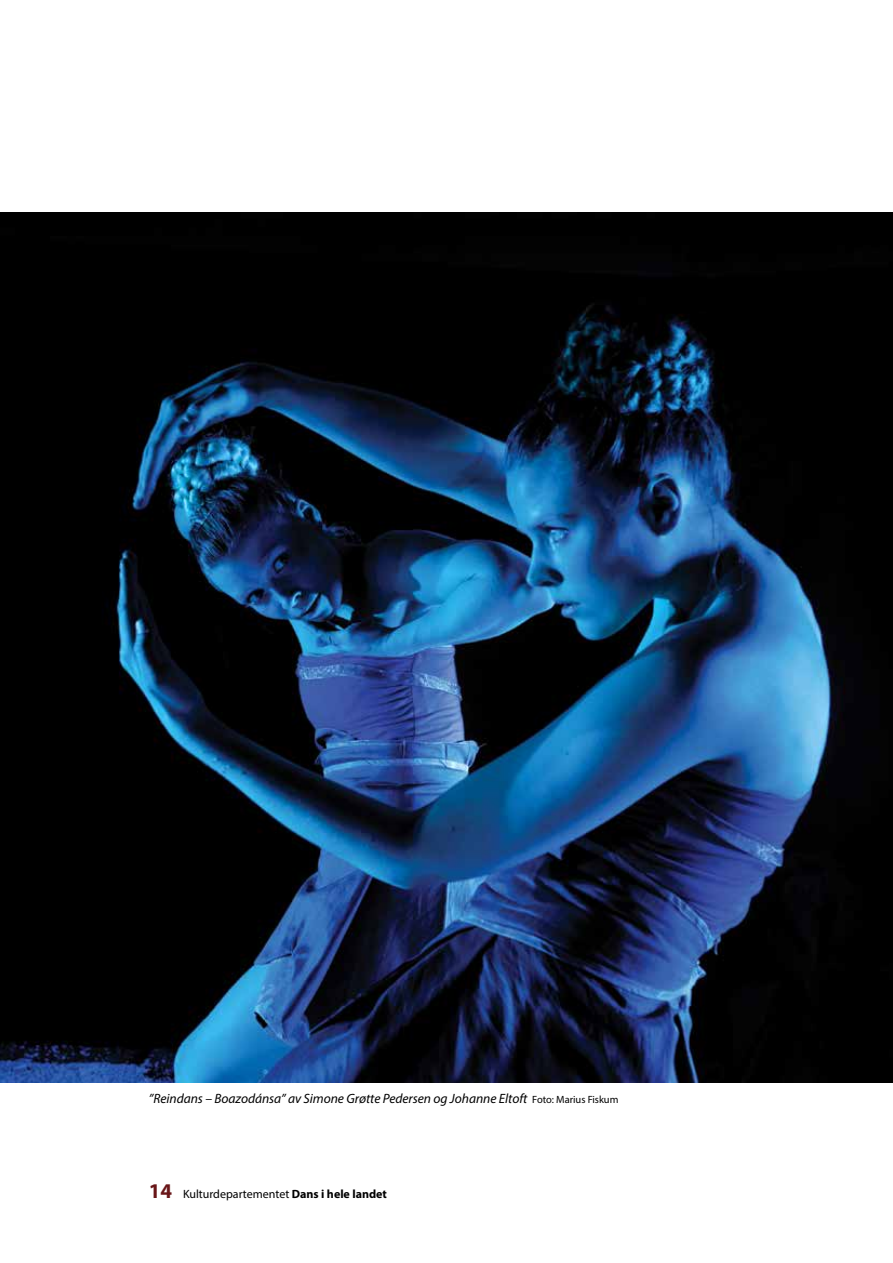
<style>
.page{position:relative;width:893px;height:1263px;background:#fff}
.page>*{position:absolute;margin:0;border:0;box-sizing:border-box;transform-origin:0 0}
.t1{font:700 21px "Myriad Pro";color:#691618}
.t2{font:italic 13.5px "Myriad Pro";letter-spacing:-.005em;color:#000}
.t3{font:12px "Myriad Pro";color:#000}
.s1{font-style:normal;font-size:10.5px}
.s2{font-weight:700}
</style>
<div class="page">
<img style="left:0;top:213px;width:893px;height:870px">
<p class="t2" style="left:149px;top:1090px;width:471px">”Reindans – Boazodánsa” av Simone Grøtte Pedersen og Johanne Eltoft <span class="s1">Foto: Marius Fiskum</span></p>
<h1 class="t1" style="left:149px;top:1177px;width:25px">14</h1>
<p class="t3" style="left:183px;top:1187px;width:205px">Kulturdepartementet <span class="s2">Dans i hele landet</span></p>
</div>
